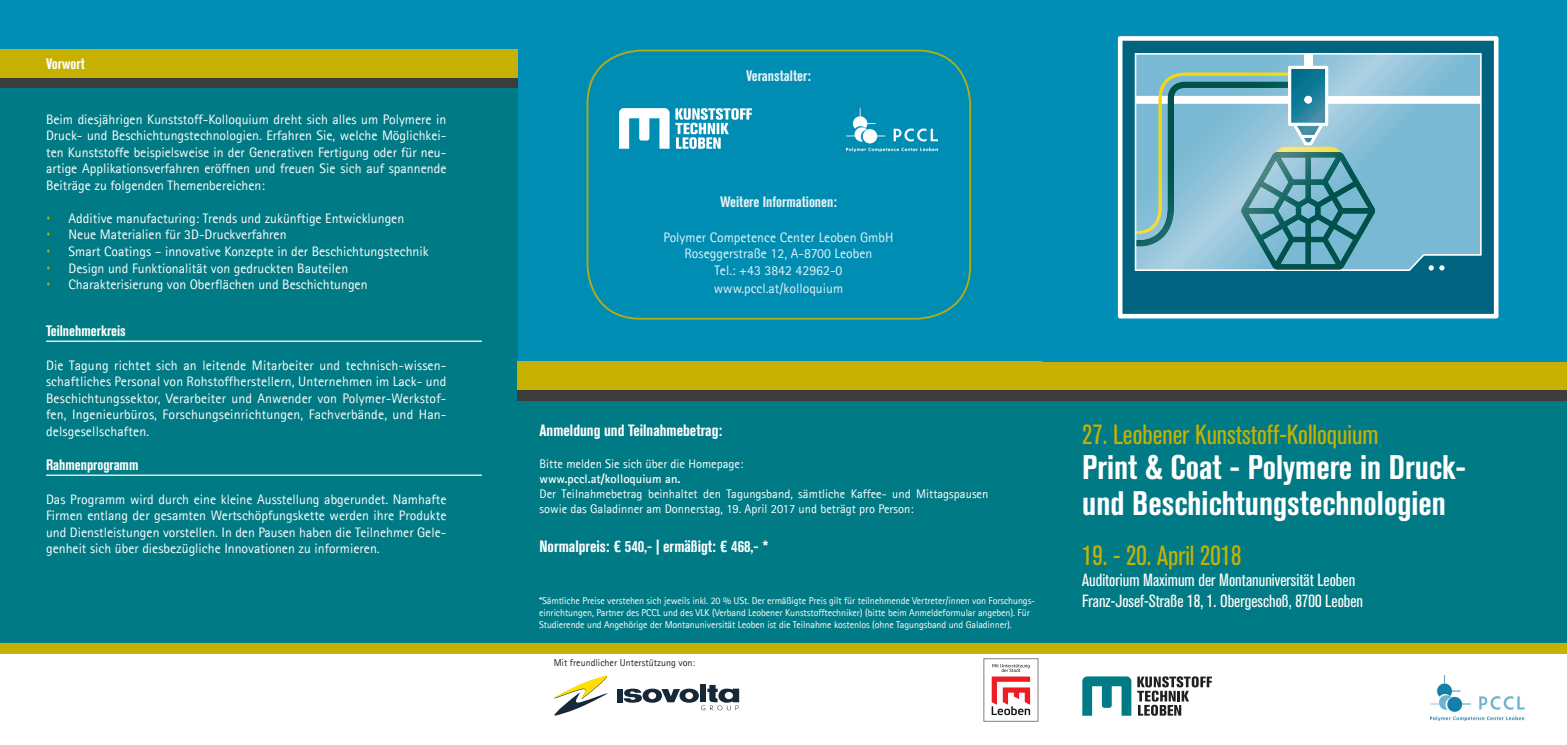
<style>
.page{position:relative;width:1567px;height:745px;background:#fff}
.page>*{position:absolute;margin:0;border:0;box-sizing:border-box;transform-origin:0 0}
.t1{font:700 condensed 33.75px/35px "Akzidenz Grotesk BE";color:#fff}
.t2{font:condensed 27.5px "Akzidenz Grotesk BE";color:#c6b103}
.t3{font:condensed 17.5px "Akzidenz Grotesk BE";color:#fff}
.t4{font:700 condensed 16.25px "Akzidenz Grotesk BE";color:#fff}
.t5{font:700 condensed 15px "Akzidenz Grotesk BE";color:#fff}
.t6{font:13.75px/16.5px "Agfa Rotis Sans Serif";color:#fff;text-align:justify}
.t7{font:12.5px/15px "Agfa Rotis Sans Serif";color:#fff}
.t8{font:700 12.5px "Agfa Rotis Sans Serif";color:#fff}
.t9{font:10px/12px "Agfa Rotis Sans Serif";letter-spacing:-.01em;color:#fff}
.t10{font:10px "Agfa Rotis Sans Serif";color:#231f20}
.s1{font-family:"Akzidenz Grotesk BE";font-weight:300;font-stretch:condensed;color:#c6b103}
</style>
<div class="page">
<div style="left:0;top:0;width:517px;height:49px;background:#008db3"></div>
<div style="left:517px;top:0;width:1049px;height:362px;background:#008db3"></div>
<div style="left:517px;top:400px;width:1049px;height:243px;background:#007a84"></div>
<div style="left:0;top:88px;width:517px;height:555px;background:#007a84"></div>
<div style="left:517px;top:389px;width:1049px;height:11px;background:#3c3c3d"></div>
<div style="left:517px;top:361px;width:1049px;height:28px;background:#c6b103"></div>
<div style="left:0;top:642px;width:1566px;height:11px;background:#c6b103"></div>
<div style="left:0;top:77px;width:517px;height:11px;background:#3c3c3d"></div>
<div style="left:0;top:49px;width:517px;height:28px;background:#c6b103"></div>
<div style="left:586px;top:49px;width:385px;height:270px;border:2px solid #c6b103;border-radius:53px"></div>
<hr style="left:46px;top:340px;width:436px;height:1px;background:#fff">
<hr style="left:46px;top:474px;width:436px;height:1px;background:#fff">
<svg style="left:1082px;top:676px;width:49px;height:39px"></svg>
<svg style="left:1137px;top:676px;width:74px;height:39px"></svg>
<img style="left:1430px;top:675px;width:94px;height:45px">
<img style="left:619px;top:108px;width:132px;height:40px">
<img style="left:846px;top:108px;width:91px;height:43px">
<svg style="left:1117px;top:36px;width:381px;height:282px;fill:#006481"></svg>
<svg style="left:1133px;top:54px;width:346px;height:216px"></svg>
<svg style="left:623px;top:684px;width:116px;height:25px"></svg>
<div style="left:616px;top:688px;width:6px;height:13px;background:#172938"></div>
<svg style="left:554px;top:675px;width:54px;height:40px"></svg>
<div style="left:983px;top:658px;width:54px;height:62px;border:1px solid #808285"></div>
<svg style="left:991px;top:664px;width:39px;height:50px"></svg>
<p class="t5" style="left:46px;top:55px;width:40px">Vorwort</p>
<p class="t6" style="left:46px;top:111px;width:402px">Beim diesjährigen Kunststoff-Kolloquium dreht sich alles um Polymere in Druck- und Beschichtungstechnologien. Erfahren Sie, welche Möglichkei&shy;ten Kunststoffe beispielsweise in der Generativen Fertigung oder für neu&shy;artige Applikationsverfahren eröffnen und freuen Sie sich auf spannende Beiträge zu folgenden Themenbereichen:</p>
<p class="t6" style="left:46px;top:210px;width:360px"><span class="s1">•</span> Additive manufacturing: Trends und zukünftige Entwicklungen</p>
<p class="t6" style="left:46px;top:226px;width:242px"><span class="s1">•</span> Neue Materialien für 3D-Druckverfahren</p>
<p class="t6" style="left:46px;top:243px;width:384px"><span class="s1">•</span> Smart Coatings – innovative Konzepte in der Beschichtungstechnik</p>
<p class="t6" style="left:46px;top:259px;width:303px"><span class="s1">•</span> Design und Funktionalität von gedruckten Bauteilen</p>
<p class="t6" style="left:46px;top:276px;width:323px"><span class="s1">•</span> Charakterisierung von Oberflächen und Beschichtungen</p>
<p class="t5" style="left:46px;top:322px;width:81px">Teilnehmerkreis</p>
<p class="t6" style="left:46px;top:356px;width:402px">Die Tagung richtet sich an leitende Mitarbeiter und technisch-wissen&shy;schaftliches Personal von Rohstoffherstellern, Unternehmen im Lack- und Beschichtungssektor, Verarbeiter und Anwender von Polymer-Werkstof&shy;fen, Ingenieurbüros, Forschungseinrichtungen, Fachverbände, und Han&shy;delsgesellschaften.</p>
<p class="t5" style="left:46px;top:456px;width:94px">Rahmenprogramm</p>
<p class="t6" style="left:46px;top:490px;width:402px">Das Programm wird durch eine kleine Ausstellung abgerundet. Namhafte Firmen entlang der gesamten Wertschöpfungskette werden ihre Produkte und Dienstleistungen vorstellen. In den Pausen haben die Teilnehmer Gele&shy;genheit sich über diesbezügliche Innovationen zu informieren.</p>
<p class="t5" style="left:746px;top:67px;width:66px">Veranstalter:</p>
<p class="t5" style="left:720px;top:193px;width:118px">Weitere Informationen:</p>
<p class="t6" style="left:663px;top:229px;width:231px;text-align:center">Polymer Competence Center Leoben GmbH<br>Roseggerstraße 12, A-8700 Leoben<br>Tel.: +43 3842 42962-0</p>
<p class="t6" style="left:713px;top:280px;width:131px">www.pccl.at/kolloquium</p>
<p class="t4" style="left:539px;top:421px;width:184px">Anmeldung und Teilnahmebetrag:</p>
<p class="t7" style="left:539px;top:456px;width:205px">Bitte melden Sie sich über die Homepage:</p>
<p class="t8" style="left:539px;top:470px;width:142px">www.pccl.at/kolloquium an.</p>
<p class="t7" style="left:539px;top:486px;width:450px">Der Teilnahmebetrag beinhaltet den Tagungsband, sämtliche Kaffee- und Mittagspausen sowie das Galadinner am Donnerstag, 19. April 2017 und beträgt pro Person:</p>
<p class="t4" style="left:539px;top:536px;width:230px">Normalpreis: € 540,- | ermäßigt: € 468,- *</p>
<h2 class="t2" style="left:1082px;top:419px;width:298px">27. Leobener Kunststoff-Kolloquium</h2>
<h1 class="t1" style="left:1082px;top:450px;width:385px">Print &amp; Coat - Polymere in Druck&shy;und Beschichtungstechnologien</h1>
<h2 class="t2" style="left:1082px;top:539px;width:161px">19. - 20. April 2018</h2>
<p class="t3" style="left:1082px;top:569px;width:274px">Auditorium Maximum der Montanuniversität Leoben</p>
<p class="t9" style="left:539px;top:594px;width:498px">*Sämtliche Preise verstehen sich jeweils inkl. 20 % USt. Der ermäßigte Preis gilt für teilnehmende Vertreter/innen von Forschungs-</p>
<p class="t3" style="left:1082px;top:590px;width:282px">Franz-Josef-Straße 18, 1. Obergeschoß, 8700 Leoben</p>
<p class="t9" style="left:539px;top:606px;width:492px">einrichtungen, Partner des PCCL und des VLK (Verband Leobener Kunststofftechniker) (bitte beim Anmeldeformular angeben). Für<br>Studierende und Angehörige der Montanuniversität Leoben ist die Teilnahme kostenlos (ohne Tagungsband und Galadinner).</p>
<p class="t10" style="left:553px;top:656px;width:143px">Mit freundlicher Unterstützung von:</p>
</div>
